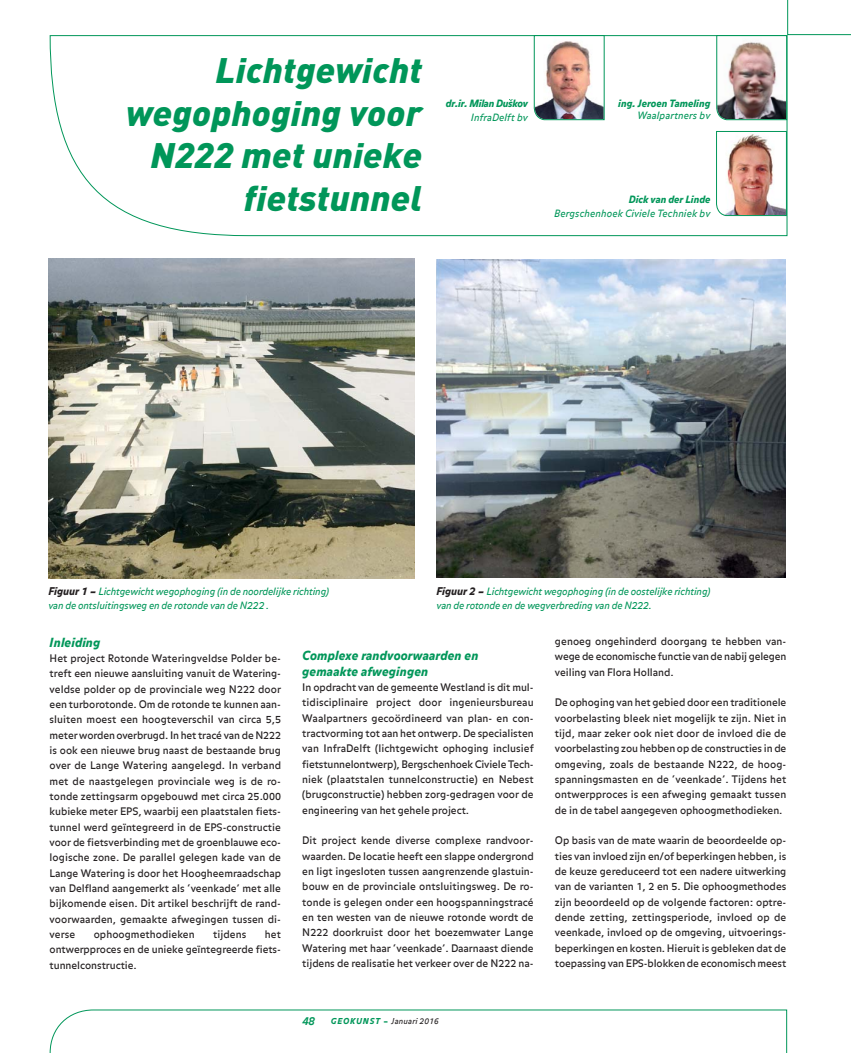
<style>
.page{position:relative;width:851px;height:1053px;background:#fff}
.page>*{position:absolute;margin:0;border:0;box-sizing:border-box;transform-origin:0 0}
.t1{font:italic 900 35px/42.5px "DIN";letter-spacing:.005em;color:#009659;text-align:right;scale:1.05 1}
.t2{font:italic 900 12.5px/15.2px "Balance";letter-spacing:.02em;color:#009659}
.t3{font:italic 700 11.25px "Balance";color:#009659}
.t4{font:10.25px/15.4px "Balance";letter-spacing:-.005em;color:#231f20;text-align:justify}
.t5{font:italic 10px/13.8px "Balance";letter-spacing:-.01em;color:#009659}
.t6{font:italic 10px "Balance";letter-spacing:.01em;color:#009659}
.t7{font:italic 900 10px "Balance";letter-spacing:.01em;color:#009659}
.t8{font:italic 900 10px "Balance";letter-spacing:-.01em;color:#009659}
.t9{font:italic 8.12px "Balance";letter-spacing:.02em;color:#231f20}
.s1{font-weight:900;font-size:10.62px;color:#231f20}
.s2{font-weight:900;color:#009659}
.s3{font-weight:900;font-style:normal;color:#009659}
</style>
<div class="page">
<svg style="left:50px;top:1009px;width:737px;height:43px"></svg>
<svg style="left:50px;top:0;width:800px;height:236px"></svg>
<img style="left:716px;top:35px;width:71px;height:85px">
<img style="left:716px;top:131px;width:70px;height:85px">
<img style="left:48px;top:259px;width:366px;height:319px">
<img style="left:436px;top:260px;width:349px;height:317px">
<img style="left:533px;top:35px;width:71px;height:85px">
<div style="left:507px;top:92px;width:7px;height:7px;background:#fff"></div>
<h1 class="t1" style="left:126px;top:52px;width:284px">Lichtgewicht wegophoging voor<br>N222 met unieke fietstunnel</h1>
<p class="t8" style="left:446px;top:99px;width:83px">dr.ir. Milan Duskov</p>
<p class="t6" style="left:470px;top:113px;width:59px">InfraDelft bv</p>
<p class="t7" style="left:618px;top:99px;width:94px">ing. Jeroen Tameling</p>
<p class="t6" style="left:637px;top:112px;width:74px">Waalpartners bv</p>
<p class="t7" style="left:628px;top:195px;width:83px">Dick van der Linde</p>
<p class="t6" style="left:554px;top:209px;width:158px">Bergschenhoek Civiele Techniek bv</p>
<p class="t5" style="left:48px;top:586px;width:282px"><span class="s1">Figuur 1 –</span> Lichtgewicht wegophoging (in de noordelijke richting) van de ontsluitingsweg en de rotonde van de N222 .</p>
<p class="t5" style="left:436px;top:585px;width:276px"><span class="s1">Figuur 2 –</span> Lichtgewicht wegophoging (in de oostelijke richting) van de rotonde en de wegverbreding van de N222.</p>
<p class="t2" style="left:50px;top:635px;width:52px">Inleiding</p>
<p class="t4" style="left:50px;top:651px;width:233px">Het project Rotonde Wateringveldse Polder be&shy;treft een nieuwe aansluiting vanuit de Watering&shy;veldse polder op de provinciale weg N222 door een turborotonde. Om de rotonde te kunnen aan&shy;sluiten moest een hoogteverschil van circa 5,5 meter worden overbrugd. In het tracé van de N222 is ook een nieuwe brug naast de bestaande brug over de Lange Watering aangelegd. In verband met de naastgelegen provinciale weg is de ro&shy;tonde zettingsarm opgebouwd met circa 25.000 kubieke meter EPS, waarbij een plaatstalen fiets&shy;tunnel werd geïntegreerd in de EPS-constructie voor de fietsverbinding met de groenblauwe eco&shy;logische zone. De parallel gelegen kade van de Lange Watering is door het Hoogheemraadschap van Delfland aangemerkt als ‘veenkade’ met alle bijkomende eisen. Dit artikel beschrijft de rand&shy;voor waarden, gemaakte afwegingen tussen di&shy;verse</p>
<p class="t4" style="left:50px;top:927px;width:233px;text-indent:215px">het ontwerpproces en de unieke geïntegreerde fiets&shy;tunnelconstructie.</p>
<p class="t4" style="left:94px;top:927px;width:102px">ophoogmethodieken</p>
<p class="t4" style="left:213px;top:927px;width:35px">tijdens</p>
<p class="t2" style="left:302px;top:649px;width:177px">Complexe randvoorwaarden en gemaakte afwegingen</p>
<p class="t4" style="left:302px;top:680px;width:233px">In opdracht van de gemeente Westland is dit mul&shy;tidisciplinaire project door ingenieursbureau Waalpartners gecoördineerd van plan- en con&shy;tractvorming tot aan het ontwerp. De specialisten van InfraDelft (lichtgewicht ophoging inclusief fietstunnelontwerp), Bergschenhoek Civiele Tech&shy;niek (plaatstalen tunnelconstructie) en Nebest (brugconstructie) hebben zorg-gedragen voor de engineering van het gehele project.</p>
<p class="t4" style="left:302px;top:833px;width:233px">Dit project kende diverse complexe randvoor&shy;waarden. De locatie heeft een slappe onder grond en ligt ingesloten tussen aangrenzende glastuin&shy;bouw en de provinciale ontsluitingsweg. De ro&shy;tonde is gelegen onder een hoogspanningstracé en ten westen van de nieuwe rotonde wordt de N222 doorkruist door het boezemwater Lange Watering met haar ‘veenkade’. Daarnaast diende tijdens de realisatie het verkeer over de N222 na-</p>
<p class="t3" style="left:302px;top:1016px;width:14px">48</p>
<p class="t9" style="left:331px;top:1017px;width:109px"><span class="s2">GEOKUNST</span> <span class="s3">–</span> Januari 2016</p>
<p class="t4" style="left:555px;top:634px;width:233px">genoeg ongehinderd doorgang te hebben van&shy;wege de economische functie van de nabij gelegen veiling van Flora Holland.</p>
<p class="t4" style="left:555px;top:696px;width:233px">De ophoging van het gebied door een traditionele voorbelasting bleek niet mogelijk te zijn. Niet in tijd, maar zeker ook niet door de invloed die de voorbelasting zou hebben op de constructies in de omgeving, zoals de bestaande N222, de hoog&shy;spanningsmasten en de ‘veenkade’. Tijdens het ontwerpproces is een afweging gemaakt tussen de in de tabel aangegeven ophoogmethodieken.</p>
<p class="t4" style="left:555px;top:833px;width:233px">Op basis van de mate waarin de beoordeelde op&shy;ties van invloed zijn en/of beperkingen hebben, is de keuze gereduceerd tot een nadere uitwerking van de varianten 1, 2 en 5. Die ophoogmethodes zijn beoordeeld op de volgende factoren: optre&shy;dende zetting, zettings periode, invloed op de veenkade, invloed op de omgeving, uitvoerings&shy;beperkingen en kosten. Hieruit is gebleken dat de toepassing van EPS-blokken de economisch meest</p>
</div>
